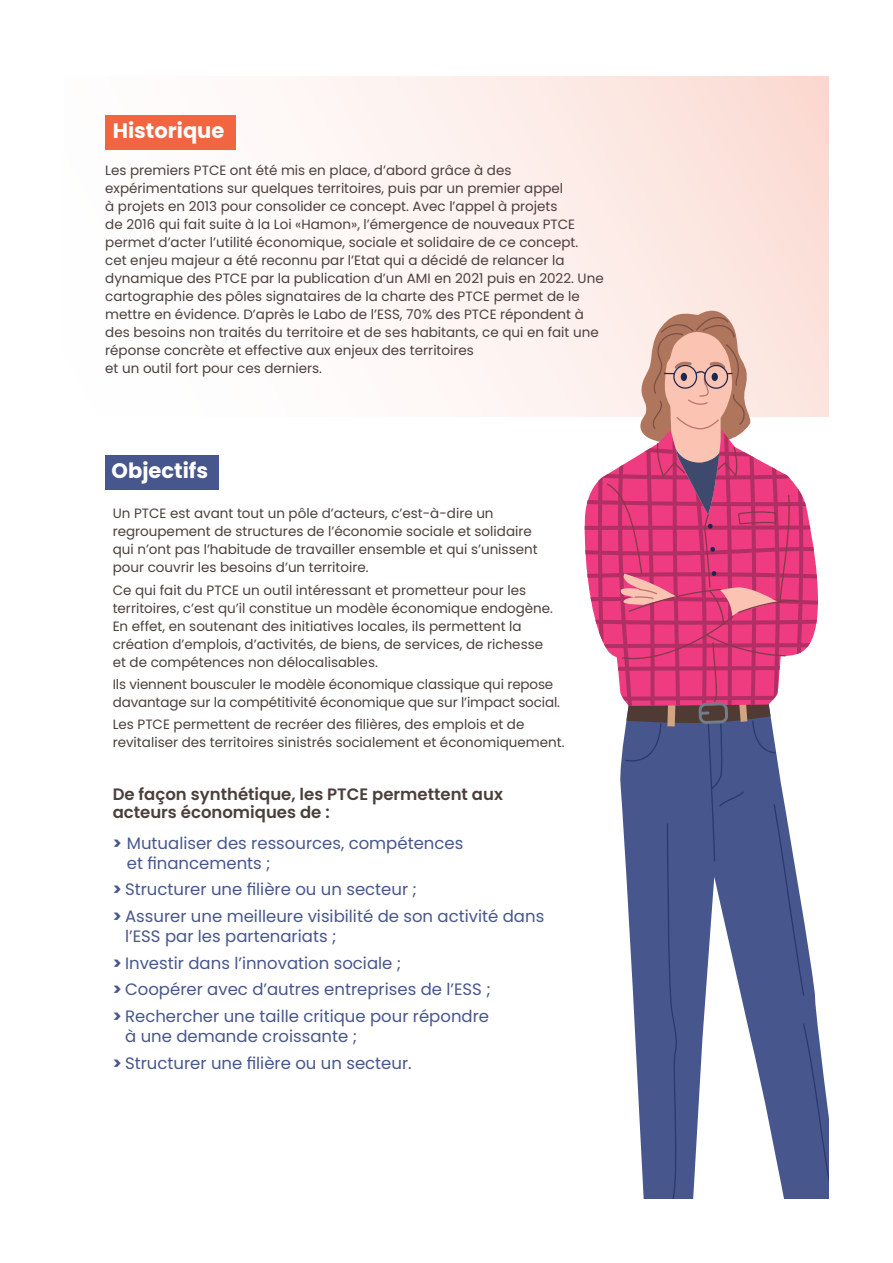
<style>
.page{position:relative;width:893px;height:1263px;background:#fff}
.page>*{position:absolute;margin:0;border:0;box-sizing:border-box;transform-origin:0 0}
.t1{font:700 21px "Poppins";color:#fff}
.t2{font:16.5px/26.7px "Poppins";color:#47568c}
.t3{font:600 16.5px/18px "Poppins";color:#4b3f3c}
.t4{font:13.5px/18px "Poppins";color:#4b3f3c}
.s1{font-weight:700}
</style>
<div class="page">
<div style="left:64px;top:76px;width:765px;height:341px;background:linear-gradient(to right,#fff,#fce0d9)"></div>
<div style="left:105px;top:115px;width:131px;height:35px;background:#f16540"></div>
<div style="left:105px;top:455px;width:114px;height:35px;background:#47568c"></div>
<svg style="left:583px;top:306px;width:246px;height:893px"></svg>
<h1 class="t1" style="left:113px;top:118px;width:113px">Historique</h1>
<p class="t4" style="left:105px;top:161px;width:500px">Les premiers PTCE ont été mis en place, d’abord grâce à des expérimentations sur quelques territoires, puis par un premier appel<br>à projets en 2013 pour consolider ce concept. Avec l’appel à projets<br>de 2016 qui fait suite à la Loi «Hamon», l’émergence de nouveaux PTCE permet d’acter l’utilité économique, sociale et solidaire de ce concept.<br>cet enjeu majeur a été reconnu par l’Etat qui a décidé de relancer la dynamique des PTCE par la publication d’un AMI en 2021 puis en 2022. Une cartographie des pôles signataires de la charte des PTCE permet de le mettre en évidence. D’après le Labo de l’ESS, 70% des PTCE répondent à des besoins non traités du territoire et de ses habitants, ce qui en fait une réponse concrète et effective aux enjeux des territoires<br>et un outil fort pour ces derniers.</p>
<h1 class="t1" style="left:112px;top:459px;width:98px">Objectifs</h1>
<p class="t4" style="left:113px;top:505px;width:426px">Un PTCE est avant tout un pôle d’acteurs, c’est-à-dire un regroupement de structures de l’économie sociale et solidaire qui n’ont pas l’habitude de travailler ensemble et qui s’unissent pour couvrir les besoins d’un territoire.</p>
<p class="t4" style="left:113px;top:581px;width:442px">Ce qui fait du PTCE un outil intéressant et prometteur pour les territoires, c’est qu’il constitue un modèle économique endogène.<br>En effet, en soutenant des initiatives locales, ils permettent la création d’emplois, d’activités, de biens, de services, de richesse et de compétences non délocalisables.</p>
<p class="t4" style="left:113px;top:675px;width:449px">Ils viennent bousculer le modèle économique classique qui repose davantage sur la compétitivité économique que sur l’impact social.</p>
<p class="t4" style="left:113px;top:715px;width:453px">Les PTCE permettent de recréer des filières, des emplois et de revitaliser des territoires sinistrés socialement et économiquement.</p>
<p class="t3" style="left:113px;top:785px;width:392px">De façon synthétique, les PTCE permettent aux acteurs économiques de :</p>
<p class="t2" style="left:127px;top:833px;width:338px;line-height:19.8px;text-indent:-14px"><span class="s1">&gt;</span> Mutualiser des ressources, compétences et financements ;</p>
<p class="t2" style="left:113px;top:876px;width:433px"><span class="s1">&gt;</span> Structurer une filière ou un secteur ;<br><span class="s1">&gt;</span> Assurer une meilleure visibilité de son activité dans</p>
<p class="t2" style="left:113px;top:923px;width:380px;text-indent:12px">l’ESS par les partenariats ;<br><span class="s1">&gt;</span> Investir dans l’innovation sociale ;<br><span class="s1">&gt;</span> Coopérer avec d’autres entreprises de l’ESS ; <span class="s1">&gt;</span> Rechercher une taille critique pour répondre</p>
<p class="t2" style="left:113px;top:1023px;width:300px;text-indent:12px">à une demande croissante ;<br><span class="s1">&gt;</span> Structurer une filière ou un secteur.</p>
</div>
